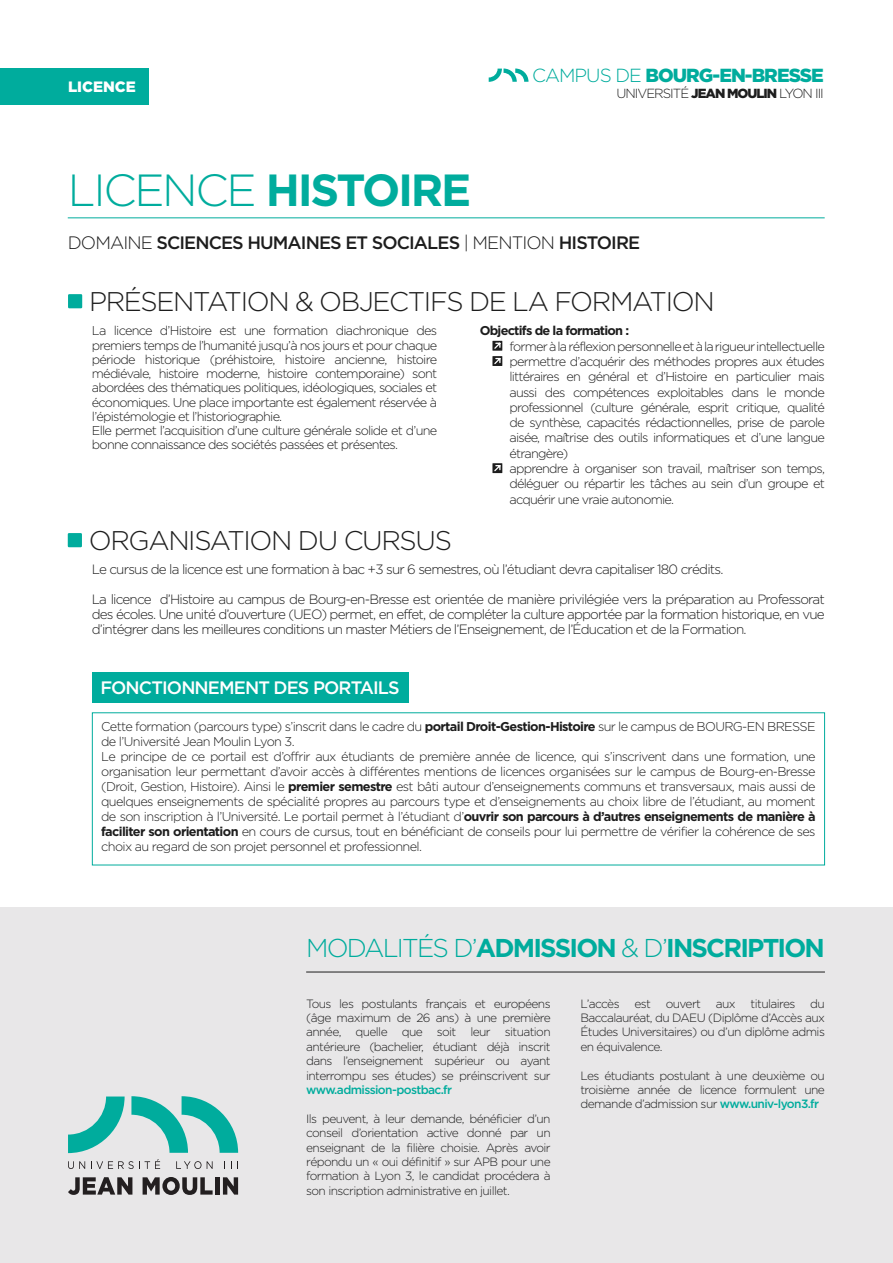
<style>
.page{position:relative;width:893px;height:1263px;background:#fff}
.page>*{position:absolute;margin:0;border:0;box-sizing:border-box;transform-origin:0 0}
.TITRE{font:700 45px "Gotham";letter-spacing:-.05em;color:#00ac9d}
.Rubrique{font:300 27px "Gotham";letter-spacing:-.05em;color:#1d1d1d}
.Rubrique2{font:700 25.8px "Gotham";letter-spacing:-.07em;color:#00ac9d}
.t1{font:900 18.9px "Gotham";letter-spacing:-.05em;color:#00ac9d}
.Sous-Titre{font:500 18px "Gotham";letter-spacing:-.05em;color:#1d1d1d}
.Sous-Titre-2{font:500 18px "Gotham";letter-spacing:-.05em;color:#fff}
.t2{font:900 15px "Gotham";color:#fff}
.Texte{font:300 13.5px/15px "Gotham";letter-spacing:-.06em;color:#1d1d1d;text-align:justify}
.t3{font:300 13.2px "Gotham";letter-spacing:-.075em;color:#1d1d1d}
.Texte-2{font:300 12.75px/14.2px "Gotham";letter-spacing:-.06em;color:#1d1d1d;text-align:justify}
.Liste{font:300 12.75px/15.3px "Gotham";letter-spacing:-.06em;color:#1d1d1d;text-align:justify}
.Texte-3{font:700 12.75px "Gotham";letter-spacing:-.06em;color:#1d1d1d}
.Texte-4{font:300 12px/14.4px "Gotham";letter-spacing:-.05em;color:#1d1d1d;text-align:justify}
.s1{font-weight:300}
.s2{font-weight:900}
.s3{font-weight:700}
.s4{font-weight:500;color:#00ac9d}
</style>
<div class="page">
<div style="left:0;top:908px;width:893px;height:355px;background:#e8e7e8"></div>
<hr style="left:68px;top:217px;width:757px;height:1px;background:#00ac9d">
<div style="left:68px;top:294px;width:14px;height:14px;background:#00ac9d"></div>
<div style="left:68px;top:533px;width:14px;height:14px;background:#00ac9d"></div>
<svg style="left:492px;top:341px;width:10px;height:10px"></svg>
<svg style="left:493px;top:341px;width:9px;height:9px"></svg>
<svg style="left:492px;top:356px;width:10px;height:10px"></svg>
<svg style="left:493px;top:357px;width:9px;height:8px"></svg>
<svg style="left:492px;top:463px;width:10px;height:10px"></svg>
<svg style="left:493px;top:464px;width:9px;height:8px"></svg>
<hr style="left:306px;top:972px;width:519px;height:1px;background:#1d1d1d">
<svg style="left:68px;top:1096px;width:57px;height:57px"></svg>
<svg style="left:131px;top:1096px;width:107px;height:57px"></svg>
<svg style="left:68px;top:1161px;width:17px;height:8px"></svg>
<svg style="left:91px;top:1159px;width:69px;height:10px"></svg>
<svg style="left:176px;top:1161px;width:37px;height:8px"></svg>
<svg style="left:231px;top:1161px;width:7px;height:8px"></svg>
<svg style="left:68px;top:1177px;width:64px;height:18px"></svg>
<svg style="left:143px;top:1177px;width:70px;height:18px"></svg>
<div style="left:215px;top:1177px;width:5px;height:17px;background:#231f20"></div>
<svg style="left:223px;top:1177px;width:15px;height:17px"></svg>
<div style="left:0;top:68px;width:149px;height:36px;background:#00ac9d"></div>
<div style="left:92px;top:672px;width:316px;height:31px;background:#00ac9d"></div>
<svg style="left:489px;top:69px;width:39px;height:13px"></svg>
<p class="t2" style="left:68px;top:78px;width:69px">LICENCE</p>
<h3 class="t1" style="left:532px;top:64px;width:293px"><span class="s1">CAMPUS DE</span> BOURG-EN-BRESSE</h3>
<p class="t3" style="left:616px;top:86px;width:209px">UNIVERSITÉ <span class="s2">JEAN MOULIN</span> LYON III</p>
<p class="TITRE" style="left:68px;top:164px;width:405px"><span class="s1">LICENCE</span> HISTOIRE</p>
<p class="Sous-Titre" style="left:68px;top:232px;width:574px"><span class="s1">DOMAINE</span> SCIENCES HUMAINES ET SOCIALES <span class="s1">| MENTION</span> HISTOIRE</p>
<p class="Rubrique" style="left:89px;top:287px;width:627px">PRÉSENTATION &amp; OBJECTIFS DE LA FORMATION</p>
<p class="Texte-2" style="left:92px;top:324px;width:347px">La licence d’Histoire est une formation diachronique des premiers temps de l’humanité jusqu’à nos jours et pour chaque période historique (préhistoire, histoire ancienne, histoire médiévale, histoire moderne, histoire contemporaine) sont abordées des thématiques politiques, idéologiques, sociales et économiques. Une place importante est également réservée à l’épistémologie et l’historiographie.</p>
<p class="Texte-2" style="left:92px;top:423px;width:347px">Elle permet l’acquisition d’une culture générale solide et d’une bonne connaissance des sociétés passées et présentes.</p>
<p class="Rubrique" style="left:89px;top:526px;width:365px">ORGANISATION DU CURSUS</p>
<p class="Texte-3" style="left:480px;top:323px;width:151px">Objectifs de la formation :</p>
<p class="Liste" style="left:509px;top:338px;width:317px">former à la réflexion personnelle et à la rigueur intellectuelle</p>
<p class="Liste" style="left:509px;top:354px;width:317px">permettre d’acquérir des méthodes propres aux études littéraires en général et d’Histoire en particulier mais aussi des compétences exploitables dans le monde professionnel (culture générale, esprit critique, qualité de synthèse, capacités rédactionnelles, prise de parole aisée, maîtrise des outils informatiques et d’une langue étrangère)</p>
<p class="Liste" style="left:509px;top:461px;width:317px">apprendre à organiser son travail, maîtriser son temps, déléguer ou répartir les tâches au sein d’un groupe et acquérir une vraie autonomie.</p>
<p class="Texte" style="left:92px;top:561px;width:633px">Le cursus de la licence est une formation à bac +3 sur 6 semestres, où l’étudiant devra capitaliser 180 crédits.</p>
<p class="Texte" style="left:92px;top:591px;width:735px">La licence d’Histoire au campus de Bourg-en-Bresse est orientée de manière privilégiée vers la préparation au Professorat des écoles. Une unité d’ouverture (UEO) permet, en effet, de compléter la culture apportée par la formation historique, en vue d’intégrer dans les meilleures conditions un master Métiers de l’Enseignement, de l’Éducation et de la Formation.</p>
<p class="Sous-Titre-2" style="left:100px;top:677px;width:301px">FONCTIONNEMENT DES PORTAILS</p>
<p class="Texte-2" style="left:101px;top:719px;width:716px;line-height:15px">Cette formation (parcours type) s’inscrit dans le cadre du <span class="s3">portail Droit-Gestion-Histoire</span> sur le campus de BOURG-EN BRESSE de l’Université Jean Moulin Lyon 3.</p>
<p class="Texte-2" style="left:101px;top:749px;width:716px;line-height:15px">Le principe de ce portail est d’offrir aux étudiants de première année de licence, qui s’inscrivent dans une formation, une organisation leur permettant d’avoir accès à différentes mentions de licences organisées sur le campus de Bourg-en-Bresse (Droit, Gestion, Histoire). Ainsi le <span class="s3">premier semestre</span> est bâti autour d’enseignements communs et transversaux, mais aussi de quelques enseignements de spécialité propres au parcours type et d’enseignements au choix libre de l’étudiant, au moment de son inscription à l’Université. Le portail permet à l’étudiant d’<span class="s3">ouvrir son parcours à d’autres enseignements de manière à faciliter son orientation</span> en cours de cursus, tout en bénéficiant de conseils pour lui permettre de vérifier la cohérence de ses choix au regard de son projet personnel et professionnel.</p>
<p class="Rubrique2" style="left:306px;top:933px;width:520px"><span class="s1">MODALITÉS D’</span>ADMISSION <span class="s1">&amp; D’</span>INSCRIPTION</p>
<p class="Texte-4" style="left:306px;top:996px;width:246px">Tous les postulants français et européens (âge maximum de 26 ans) à une première année, quelle que soit leur situation antérieure (bachelier, étudiant déjà inscrit dans l’enseignement supérieur ou ayant interrompu ses études) se préinscrivent sur <span class="s4">www.admission-postbac.fr</span></p>
<p class="Texte-4" style="left:306px;top:1111px;width:246px">Ils peuvent, à leur demande, bénéficier d’un conseil d’orientation active donné par un enseignant de la filière choisie. Après avoir répondu un « oui définitif » sur APB pour une formation à Lyon 3, le candidat procédera à son inscription administrative en juillet.</p>
<p class="Texte-4" style="left:580px;top:996px;width:246px">L’accès est ouvert aux titulaires du Baccalauréat, du DAEU (Diplôme d’Accès aux Études Universitaires) ou d’un diplôme admis en équivalence.</p>
<p class="Texte-4" style="left:580px;top:1068px;width:246px">Les étudiants postulant à une deuxième ou troisième année de licence formulent une demande d’admission sur <span class="s4">www.univ-lyon3.fr</span></p>
</div>
